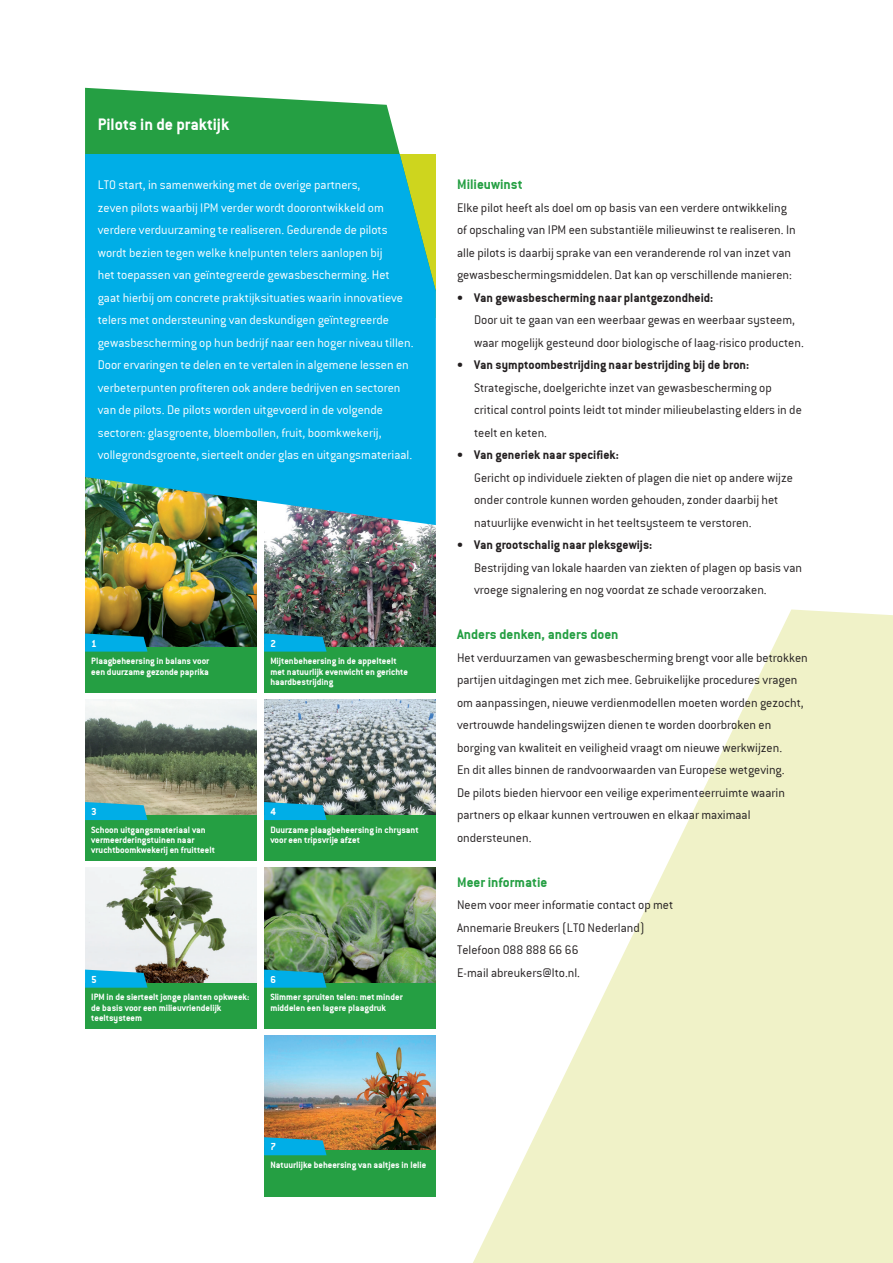
<style>
.page{position:relative;width:893px;height:1263px;background:#fff}
.page>*{position:absolute;margin:0;border:0;box-sizing:border-box;transform-origin:0 0}
.t1{font:18px "Conduit ITCTT Bold";color:#fff}
.subkop{font:15px "Conduit ITCTT Bold";color:#259f43}
.subkop-2{font:13.5px/22.5px "Conduit ITCTT Light";color:#231f20}
.subkop-3{font:13.5px/22.5px "Conduit ITCTT Light";color:#fff}
.subkop-4{font:13.5px "Conduit ITCTT Bold";color:#231f20}
.subkop-5{font:10.95px "Conduit ITCTT Bold";color:#fff}
.subkop-6{font:9.9px/10.4px "Conduit ITCTT Bold";color:#fff}
</style>
<div class="page">
<div style="left:85px;top:646px;width:172px;height:47px;background:#259f43"></div>
<div style="left:85px;top:982px;width:172px;height:47px;background:#259f43"></div>
<div style="left:264px;top:646px;width:172px;height:47px;background:#259f43"></div>
<img style="left:85px;top:525px;width:172px;height:121px">
<img style="left:264px;top:525px;width:172px;height:121px">
<img style="left:85px;top:867px;width:172px;height:115px">
<svg style="left:85px;top:633px;width:62px;height:19px"></svg>
<div style="left:264px;top:982px;width:172px;height:47px;background:#259f43"></div>
<div style="left:85px;top:814px;width:172px;height:47px;background:#259f43"></div>
<div style="left:264px;top:1150px;width:172px;height:46px;background:#259f43"></div>
<div style="left:264px;top:814px;width:172px;height:47px;background:#259f43"></div>
<img style="left:85px;top:700px;width:172px;height:114px">
<img style="left:264px;top:700px;width:172px;height:114px">
<img style="left:264px;top:867px;width:172px;height:115px">
<img style="left:264px;top:1035px;width:172px;height:115px">
<svg style="left:85px;top:802px;width:62px;height:18px"></svg>
<svg style="left:264px;top:1137px;width:63px;height:18px"></svg>
<svg style="left:264px;top:802px;width:63px;height:18px"></svg>
<svg style="left:264px;top:969px;width:63px;height:19px"></svg>
<svg style="left:85px;top:969px;width:62px;height:19px"></svg>
<svg style="left:264px;top:633px;width:63px;height:19px"></svg>
<svg style="left:473px;top:609px;width:420px;height:654px;fill:#f0f2c8"></svg>
<svg style="left:85px;top:88px;width:315px;height:66px;fill:#259f43"></svg>
<div style="left:85px;top:154px;width:351px;height:137px;background:#00aee7"></div>
<svg style="left:85px;top:291px;width:351px;height:234px;fill:#00aee7"></svg>
<p class="t1" style="left:98px;top:114px;width:133px">Pilots in de praktijk</p>
<p class="subkop-3" style="left:98px;top:174px;width:288px">LTO start, in samenwerking met de overige partners, zeven pilots waarbij IPM verder wordt doorontwikkeld om</p>
<p class="subkop-3" style="left:98px;top:219px;width:317px">verdere verduurzaming te realiseren. Gedurende de pilots wordt bezien tegen welke knelpunten telers aanlopen bij<br>het toepassen van geïntegreerde gewasbescherming. Het gaat hierbij om concrete praktijksituaties waarin innovatieve telers met ondersteuning van deskundigen geïntegreerde gewasbescherming op hun bedrijf naar een hoger niveau tillen.<br>Door ervaringen te delen en te vertalen in algemene lessen en verbeterpunten profiteren ook andere bedrijven en sectoren van de pilots. De pilots worden uitgevoerd in de volgende sectoren: glasgroente, bloembollen, fruit, boomkwekerij, vollegrondsgroente, sierteelt onder glas en uitgangsmateriaal.</p>
<p class="subkop-5" style="left:91px;top:637px;width:7px">1</p>
<p class="subkop-6" style="left:91px;top:656px;width:120px">Plaagbeheersing in balans voor een duurzame gezonde paprika</p>
<p class="subkop-5" style="left:270px;top:637px;width:7px">2</p>
<p class="subkop-6" style="left:270px;top:656px;width:139px">Mijtenbeheersing in de appelteelt met natuurlijk evenwicht en gerichte haardbestrijding</p>
<p class="subkop-5" style="left:91px;top:805px;width:7px">3</p>
<p class="subkop-6" style="left:91px;top:824px;width:125px">Schoon uitgangsmateriaal van vermeerderingstuinen naar vruchtboomkwekerij en fruitteelt</p>
<p class="subkop-5" style="left:270px;top:805px;width:7px">4</p>
<p class="subkop-6" style="left:270px;top:824px;width:150px">Duurzame plaagbeheersing in chrysant voor een tripsvrije afzet</p>
<p class="subkop-5" style="left:91px;top:973px;width:7px">5</p>
<p class="subkop-6" style="left:91px;top:992px;width:159px">IPM in de sierteelt jonge planten opkweek: de basis voor een milieuvriendelijk teeltsysteem</p>
<p class="subkop-5" style="left:270px;top:973px;width:7px">6</p>
<p class="subkop-6" style="left:270px;top:992px;width:134px">Slimmer spruiten telen: met minder middelen een lagere plaagdruk</p>
<p class="subkop" style="left:457px;top:176px;width:67px">Milieuwinst</p>
<p class="subkop-2" style="left:457px;top:196px;width:340px">Elke pilot heeft als doel om op basis van een verdere ontwikkeling of opschaling van IPM een substantiële milieuwinst te realiseren. In alle pilots is daarbij sprake van een veranderende rol van inzet van gewasbeschermingsmiddelen. Dat kan op verschillende manieren:</p>
<p class="subkop-4" style="left:457px;top:289px;width:258px">• Van gewasbescherming naar plantgezondheid:</p>
<p class="subkop-2" style="left:474px;top:309px;width:331px">Door uit te gaan van een weerbaar gewas en weerbaar systeem, waar mogelijk gesteund door biologische of laag-risico producten.</p>
<p class="subkop-4" style="left:457px;top:357px;width:294px">• Van symptoombestrijding naar bestrijding bij de bron:</p>
<p class="subkop-2" style="left:474px;top:376px;width:329px">Strategische, doelgerichte inzet van gewasbescherming op critical control points leidt tot minder milieubelasting elders in de teelt en keten.</p>
<p class="subkop-4" style="left:457px;top:447px;width:163px">• Van generiek naar specifiek:</p>
<p class="subkop-2" style="left:474px;top:466px;width:320px">Gericht op individuele ziekten of plagen die niet op andere wijze onder controle kunnen worden gehouden, zonder daarbij het natuurlijke evenwicht in het teeltsysteem te verstoren.</p>
<p class="subkop-4" style="left:457px;top:537px;width:197px">• Van grootschalig naar pleksgewijs:</p>
<p class="subkop-2" style="left:474px;top:556px;width:329px">Bestrijding van lokale haarden van ziekten of plagen op basis van vroege signalering en nog voordat ze schade veroorzaken.</p>
<p class="subkop" style="left:457px;top:626px;width:163px">Anders denken, anders doen</p>
<p class="subkop-2" style="left:457px;top:646px;width:352px">Het verduurzamen van gewasbescherming brengt voor alle betrokken partijen uitdagingen met zich mee. Gebruikelijke procedures vragen om aanpassingen, nieuwe verdienmodellen moeten worden gezocht, vertrouwde handelingswijzen dienen te worden doorbroken en borging van kwaliteit en veiligheid vraagt om nieuwe werkwijzen.<br>En dit alles binnen de randvoorwaarden van Europese wetgeving.<br>De pilots bieden hiervoor een veilige experimenteerruimte waarin partners op elkaar kunnen vertrouwen en elkaar maximaal ondersteunen.</p>
<p class="subkop" style="left:457px;top:873px;width:92px">Meer informatie</p>
<p class="subkop-2" style="left:457px;top:894px;width:218px">Neem voor meer informatie contact op met</p>
<p class="subkop-2" style="left:457px;top:916px;width:189px">Annemarie Breukers (LTO Nederland)</p>
<p class="subkop-2" style="left:457px;top:939px;width:123px">Telefoon 088 888 66 66</p>
<p class="subkop-2" style="left:457px;top:961px;width:124px">E-mail abreukers@lto.nl.</p>
<p class="subkop-5" style="left:270px;top:1140px;width:7px">7</p>
<p class="subkop-6" style="left:270px;top:1159px;width:158px">Natuurlijke beheersing van aaltjes in lelie</p>
</div>
